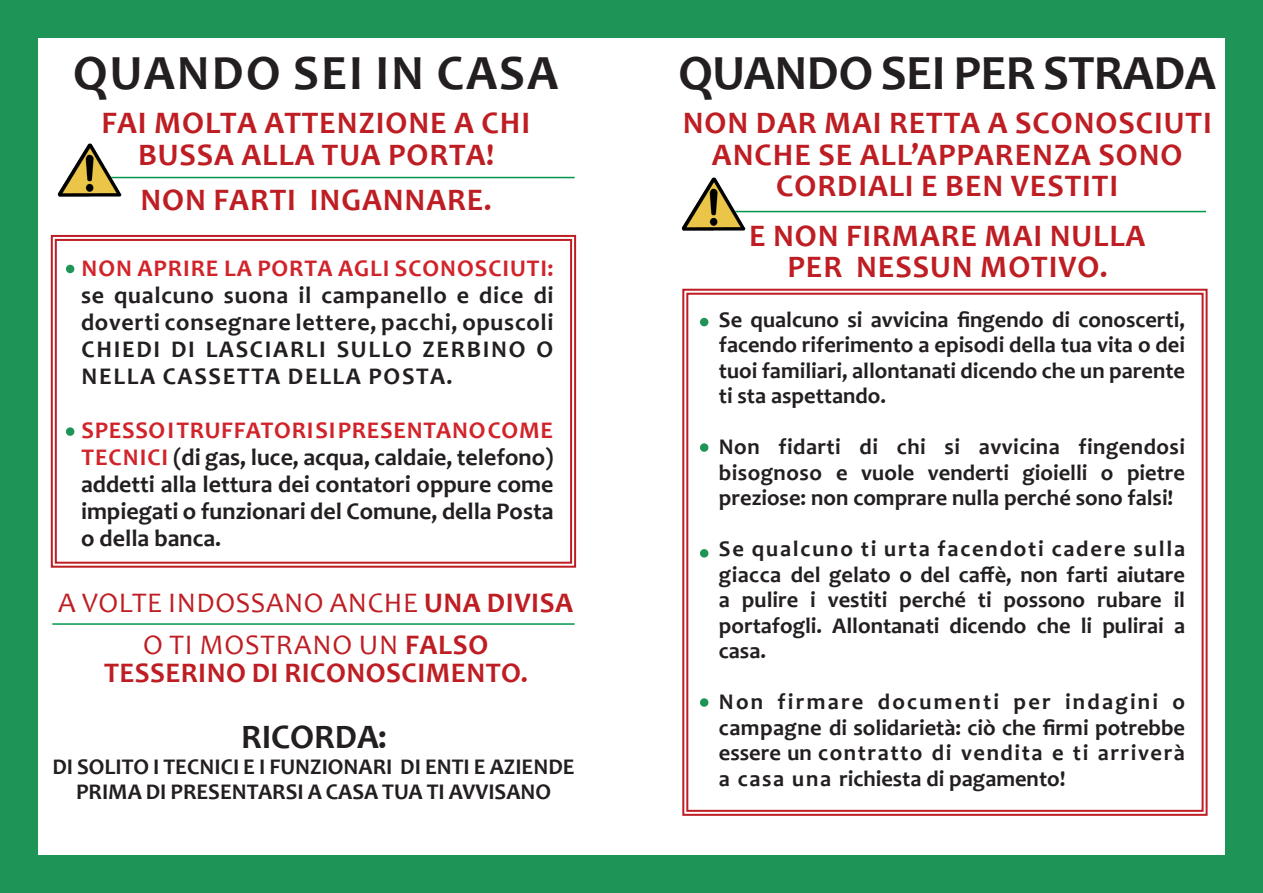
<style>
.page{position:relative;width:1263px;height:893px;background:#1e9557}
.page>*{position:absolute;margin:0;border:0;box-sizing:border-box;transform-origin:0 0}
.t1{font:700 49.5px "Candara";letter-spacing:-.01em;color:#231f20}
.t2{font:700 49.5px "Candara";letter-spacing:.04em;color:#231f20}
.t3{font:700 34.5px "Candara";color:#231f20}
.t4{font:700 31.5px "Candara";letter-spacing:.03em;color:#be1e23}
.t5{font:28.5px "Candara";letter-spacing:.02em;color:#be1e23}
.t6{font:700 28.5px "Candara";letter-spacing:.015em;color:#be1e23}
.t7{font:700 24px/27px "Candara";letter-spacing:.03em;color:#231f20}
.t8{font:700 24px/27px "Candara";letter-spacing:.07em;color:#231f20}
.t9{font:700 24px "Candara";letter-spacing:.04em;color:#d1232a}
.t10{font:700 22.5px/25.5px "Candara";color:#231f20;text-align:justify}
.t11{font:700 22.5px "Candara";letter-spacing:.08em;color:#231f20}
.s1{color:#d1232a}
.s2{font-weight:700}
</style>
<div class="page">
<div style="left:38px;top:38px;width:1187px;height:817px;background:#fff"></div>
<svg style="left:50px;top:234px;width:527px;height:334px"></svg>
<div style="left:55px;top:239px;width:517px;height:325px;border:2px solid #be1e23"></div>
<hr style="left:108px;top:177px;width:467px;height:1px;background:#00964c">
<hr style="left:52px;top:623px;width:523px;height:2px;background:#00964c">
<svg style="left:682px;top:288px;width:526px;height:528px"></svg>
<div style="left:686px;top:293px;width:517px;height:519px;border:2px solid #be1e23"></div>
<hr style="left:733px;top:211px;width:473px;height:1px;background:#00964c">
<img style="left:58px;top:143px;width:64px;height:54px">
<img style="left:682px;top:177px;width:64px;height:54px">
<div style="left:700px;top:318px;width:8px;height:8px;background:#1e9557;border-radius:50%"></div>
<div style="left:700px;top:443px;width:8px;height:9px;background:#1e9557;border-radius:50%"></div>
<div style="left:700px;top:549px;width:8px;height:9px;background:#1e9557;border-radius:50%"></div>
<div style="left:700px;top:698px;width:8px;height:9px;background:#1e9557;border-radius:50%"></div>
<div style="left:66px;top:265px;width:8px;height:8px;background:#1e9557;border-radius:50%"></div>
<div style="left:66px;top:427px;width:8px;height:9px;background:#1e9557;border-radius:50%"></div>
<p class="t2" style="left:73px;top:43px;width:486px">QUANDO SEI IN CASA</p>
<p class="t4" style="left:101px;top:104px;width:430px">FAI MOLTA ATTENZIONE A CHI</p>
<p class="t4" style="left:138px;top:136px;width:357px">BUSSA ALLA TUA PORTA!</p>
<p class="t4" style="left:140px;top:181px;width:353px">NON FARTI INGANNARE.</p>
<p class="t9" style="left:81px;top:253px;width:474px">NON APRIRE LA PORTA AGLI SCONOSCIUTI:</p>
<p class="t7" style="left:81px;top:281px;width:474px">se qualcuno suona il campanello e dice di doverti consegnare lettere, pacchi, opuscoli</p>
<p class="t8" style="left:81px;top:335px;width:473px">CHIEDI DI LASCIARLI SULLO ZERBINO O<br>NELLA CASSETTA DELLA POSTA.</p>
<p class="t7" style="left:81px;top:416px;width:474px;text-align:justify"><span class="s1">SPESSO I TRUFFATORI SI PRESENTANO COME TECNICI</span> (di gas, luce, acqua, caldaie, telefono) addetti alla lettura dei contatori oppure come impiegati o funzionari del Comune, della Posta o della banca.</p>
<p class="t5" style="left:58px;top:585px;width:516px">A VOLTE INDOSSANO ANCHE <span class="s2">UNA DIVISA</span></p>
<p class="t5" style="left:143px;top:627px;width:347px">O TI MOSTRANO UN <span class="s2">FALSO</span></p>
<p class="t6" style="left:104px;top:656px;width:425px">TESSERINO DI RICONOSCIMENTO.</p>
<p class="t3" style="left:241px;top:716px;width:147px">RICORDA:</p>
<p class="t10" style="left:52px;top:754px;width:524px">DI SOLITO I TECNICI E I FUNZIONARI DI ENTI E AZIENDE</p>
<p class="t10" style="left:76px;top:779px;width:476px">PRIMA DI PRESENTARSI A CASA TUA TI AVVISANO</p>
<p class="t1" style="left:678px;top:43px;width:539px">QUANDO SEI PER STRADA</p>
<p class="t4" style="left:683px;top:104px;width:531px">NON DAR MAI RETTA A SCONOSCIUTI</p>
<p class="t4" style="left:712px;top:136px;width:472px">ANCHE SE ALL’APPARENZA SONO</p>
<p class="t4" style="left:776px;top:167px;width:343px">CORDIALI E BEN VESTITI</p>
<p class="t4" style="left:749px;top:217px;width:398px">E NON FIRMARE MAI NULLA</p>
<p class="t4" style="left:787px;top:248px;width:322px">PER NESSUN MOTIVO.</p>
<p class="t10" style="left:719px;top:307px;width:468px">Se qualcuno si avvicina fingendo di conoscerti, facendo riferimento a episodi della tua vita o dei tuoi familiari, allontanati dicendo che un parente ti sta aspettando.</p>
<p class="t10" style="left:719px;top:434px;width:468px">Non fidarti di chi si avvicina fingendosi bisognoso e vuole venderti gioielli o pietre preziose: non comprare nulla perché sono falsi!</p>
<p class="t11" style="left:719px;top:535px;width:468px">Se qualcuno ti urta facendoti cadere sulla</p>
<p class="t10" style="left:719px;top:562px;width:468px">giacca del gelato o del caffè, non farti aiutare a pulire i vestiti perché ti possono rubare il portafogli. Allontanati dicendo che li pulirai a casa.</p>
<p class="t10" style="left:719px;top:689px;width:468px">Non firmare documenti per indagini o campagne di solidarietà: ciò che firmi potrebbe essere un contratto di vendita e ti arriverà a casa una richiesta di pagamento!</p>
</div>
